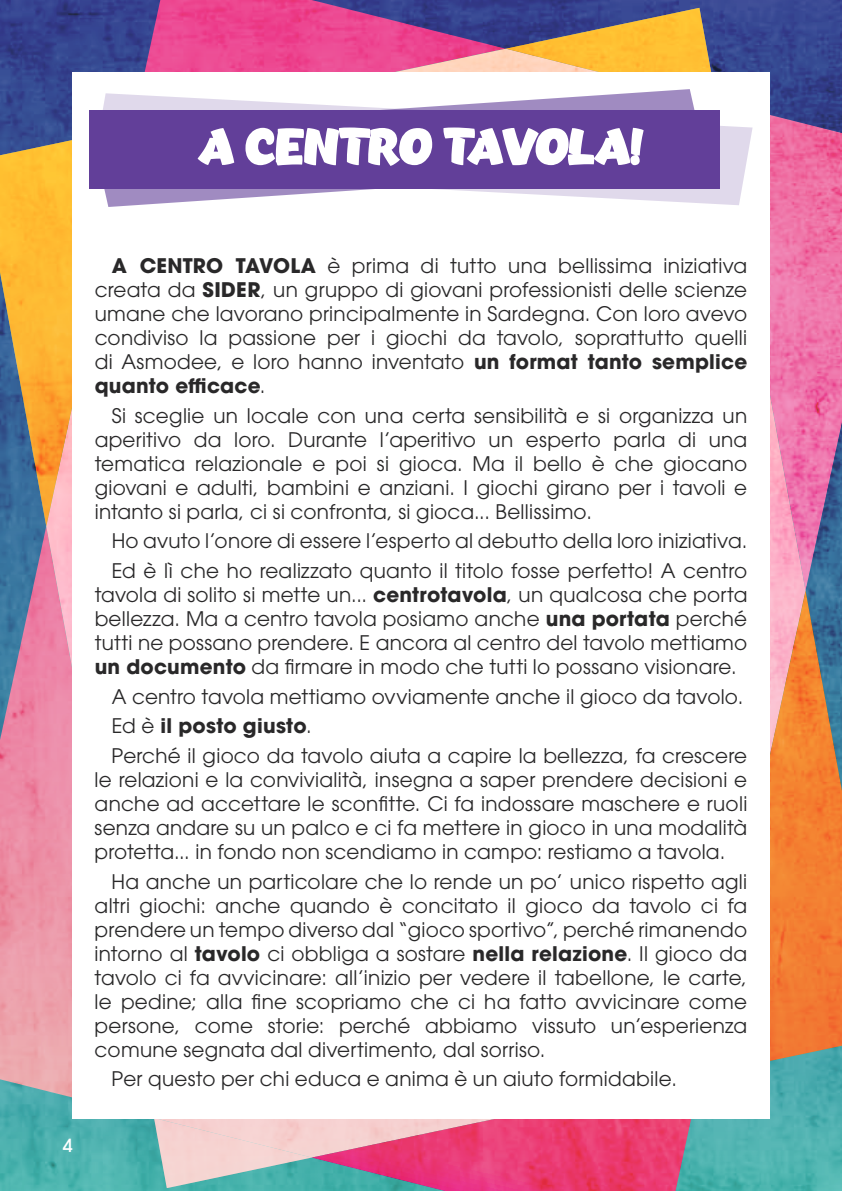
<style>
.page{position:relative;width:842px;height:1191px;background:#fff}
.page>*{position:absolute;margin:0;border:0;box-sizing:border-box;transform-origin:0 0}
.t1{font:italic 700 50px "Chekharda";letter-spacing:-.065em;color:#fff}
.t2{font:20px/24px "ITC Avant Garde Std";letter-spacing:.01em;color:#292829;text-align:justify}
.t3{font:500 18px "ITC Avant Garde Std";color:#fff}
.s1{font-weight:700}
</style>
<div class="page">
<img style="left:0;top:0;width:842px;height:1191px">
<div style="left:72px;top:72px;width:698px;height:1047px;background:#fff"></div>
<svg style="left:707px;top:110px;width:45px;height:95px;fill:#e0d9eb"></svg>
<svg style="left:91px;top:89px;width:616px;height:118px;fill:#623f99"></svg>
<h1 class="t1" style="left:198px;top:112px;width:447px">A CENTRO TAVOLA!</h1>
<p class="t3" style="left:63px;top:1133px;width:11px">4</p>
<p class="t2" style="left:95px;top:253px;width:654px;text-indent:17px"><span class="s1">A CENTRO TAVOLA</span> è prima di tutto una bellissima iniziativa creata da <span class="s1">SIDER</span>, un gruppo di giovani professionisti delle scienze umane che lavorano principalmente in Sardegna. Con loro avevo condiviso la passione per i giochi da tavolo, soprattutto quelli di Asmodee, e loro hanno inventato <span class="s1">un format tanto semplice quanto efficace</span>.</p>
<p class="t2" style="left:95px;top:403px;width:654px;text-indent:17px">Si sceglie un locale con una certa sensibilità e si organizza un aperitivo da loro. Durante l’aperitivo un esperto parla di una tematica relazionale e poi si gioca. Ma il bello è che giocano giovani e adulti, bambini e anziani. I giochi girano per i tavoli e intanto si parla, ci si confronta, si gioca... Bellissimo.</p>
<p class="t2" style="left:112px;top:526px;width:637px;line-height:29.6px">Ho avuto l’onore di essere l’esperto al debutto della loro iniziativa.<br>Ed è lì che ho realizzato quanto il titolo fosse perfetto! A centro</p>
<p class="t2" style="left:95px;top:582px;width:654px">tavola di solito si mette un... <span class="s1">centrotavola</span>, un qualcosa che porta bellezza. Ma a centro tavola posiamo anche <span class="s1">una portata</span> perché tutti ne possano prendere. E ancora al centro del tavolo mettiamo <span class="s1">un documento</span> da firmare in modo che tutti lo possano visionare.</p>
<p class="t2" style="left:112px;top:681px;width:637px;line-height:29.6px;text-align:left">A centro tavola mettiamo ovviamente anche il gioco da tavolo.<br>Ed è <span class="s1">il posto giusto</span>.<br>Perché il gioco da tavolo aiuta a capire la bellezza, fa crescere</p>
<p class="t2" style="left:95px;top:767px;width:654px">le relazioni e la convivialità, insegna a saper prendere decisioni e anche ad accettare le sconfitte. Ci fa indossare maschere e ruoli senza andare su un palco e ci fa mettere in gioco in una modalità protetta... in fondo non scendiamo in campo: restiamo a tavola.</p>
<p class="t2" style="left:95px;top:869px;width:654px;text-indent:17px">Ha anche un particolare che lo rende un po’ unico rispetto agli altri giochi: anche quando è concitato il gioco da tavolo ci fa prendere un tempo diverso dal “gioco sportivo”, perché rimanendo intorno al <span class="s1">tavolo</span> ci obbliga a sostare <span class="s1">nella relazione</span>. Il gioco da tavolo ci fa avvicinare: all’inizio per vedere il tabellone, le carte, le pedine; alla fine scopriamo che ci ha fatto avvicinare come persone, come storie: perché abbiamo vissuto un’esperienza comune segnata dal divertimento, dal sorriso.</p>
<p class="t2" style="left:112px;top:1066px;width:567px">Per questo per chi educa e anima è un aiuto formidabile.</p>
</div>
